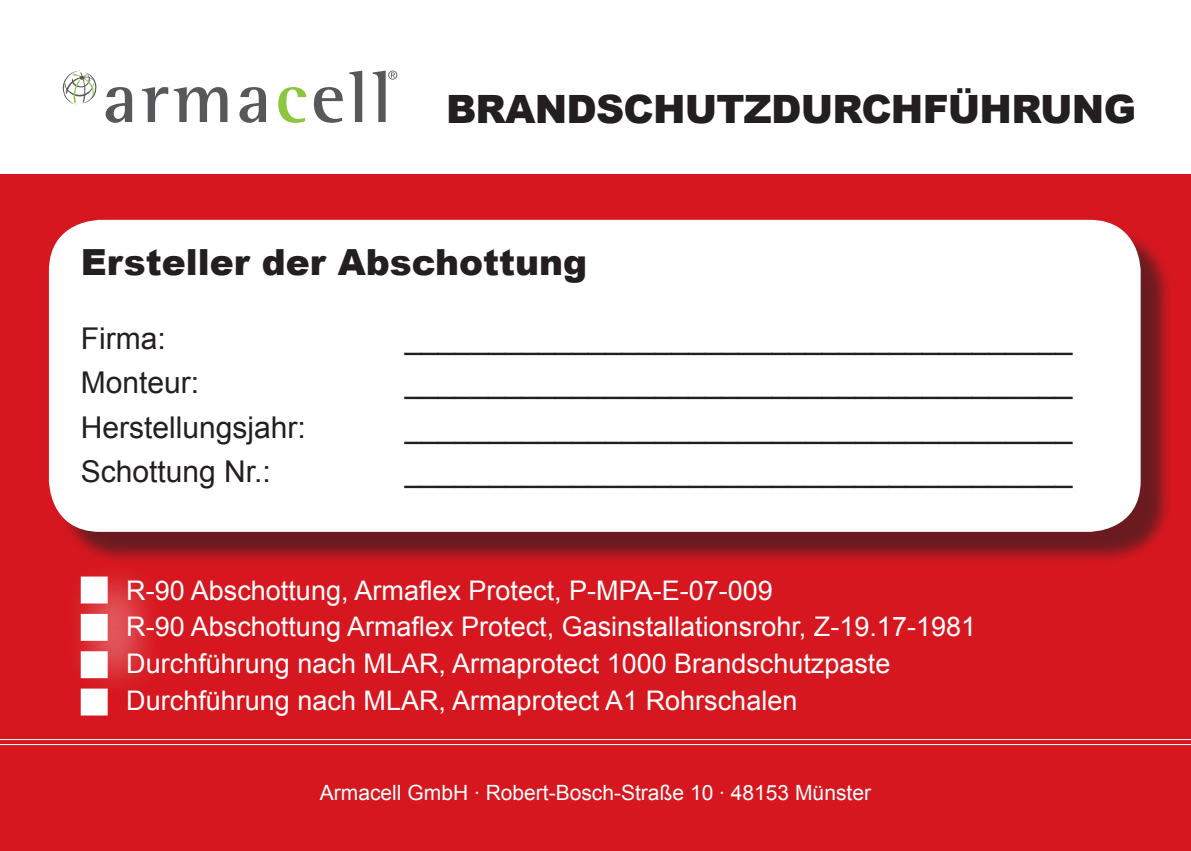
<style>
.page{position:relative;width:1191px;height:851px;background:#fff}
.page>*{position:absolute;margin:0;border:0;box-sizing:border-box;transform-origin:0 0}
.t1{font:900 39px "Arial";letter-spacing:-.02em;color:#231f20}
.t2{font:900 36px "Arial";color:#231f20}
.t3{font:30px "Arial";color:#231f20}
.t4{font:27px/36.6px "Arial";color:#fff}
.t5{font:21px "Arial";color:#fff}
</style>
<div class="page">
<svg style="left:106px;top:87px;width:26px;height:36px"></svg>
<svg style="left:142px;top:87px;width:26px;height:35px"></svg>
<svg style="left:174px;top:87px;width:53px;height:35px"></svg>
<svg style="left:239px;top:87px;width:27px;height:36px"></svg>
<svg style="left:278px;top:87px;width:28px;height:36px"></svg>
<svg style="left:314px;top:87px;width:29px;height:36px"></svg>
<svg style="left:349px;top:71px;width:13px;height:51px"></svg>
<svg style="left:373px;top:71px;width:24px;height:51px"></svg>
<svg style="left:62px;top:70px;width:35px;height:35px"></svg>
<div style="left:0;top:174px;width:1191px;height:676px;background:#d7171f"></div>
<div style="left:57px;top:228px;width:1116px;height:337px;background:#231f20;opacity:.6"></div>
<div style="left:49px;top:220px;width:1091px;height:311px;background:#fff;border-radius:51px"></div>
<hr style="left:0;top:739px;width:1191px;height:1px;background:#fff">
<hr style="left:0;top:744px;width:1191px;height:1px;background:#fff">
<div style="left:66px;top:598px;width:99px;height:100px;background:#fff;opacity:.75"></div>
<div style="left:81px;top:651px;width:27px;height:27px;background:#fff"></div>
<div style="left:81px;top:688px;width:27px;height:27px;background:#fff"></div>
<div style="left:66px;top:561px;width:99px;height:99px;background:#fff;opacity:.75"></div>
<div style="left:81px;top:576px;width:27px;height:27px;background:#fff"></div>
<h1 class="t1" style="left:446px;top:81px;width:691px">BRANDSCHUTZDURCHFÜHRUNG</h1>
<h2 class="t2" style="left:81px;top:236px;width:508px">Ersteller der Abschottung</h2>
<p class="t3" style="left:81px;top:318px;width:86px">Firma:</p>
<p class="t3" style="left:81px;top:363px;width:120px">Monteur:</p>
<p class="t3" style="left:81px;top:407px;width:227px">Herstellungsjahr:</p>
<p class="t3" style="left:81px;top:452px;width:192px">Schottung Nr.:</p>
<p class="t3" style="left:405px;top:318px;width:669px">________________________________________</p>
<p class="t3" style="left:405px;top:363px;width:669px">________________________________________</p>
<p class="t3" style="left:405px;top:407px;width:669px">________________________________________</p>
<p class="t3" style="left:405px;top:452px;width:669px">________________________________________</p>
<p class="t4" style="left:126px;top:572px;width:851px">R-90 Abschottung, Armaflex Protect, P-MPA-E-07-009<br>R-90 Abschottung Armaflex Protect, Gasinstallationsrohr, Z-19.17-1981<br>Durchführung nach MLAR, Armaprotect 1000 Brandschutzpaste Durchführung nach MLAR, Armaprotect A1 Rohrschalen</p>
<p class="t5" style="left:320px;top:778px;width:552px">Armacell GmbH ∙ Robert-Bosch-Straße 10 ∙ 48153 Münster</p>
</div>
